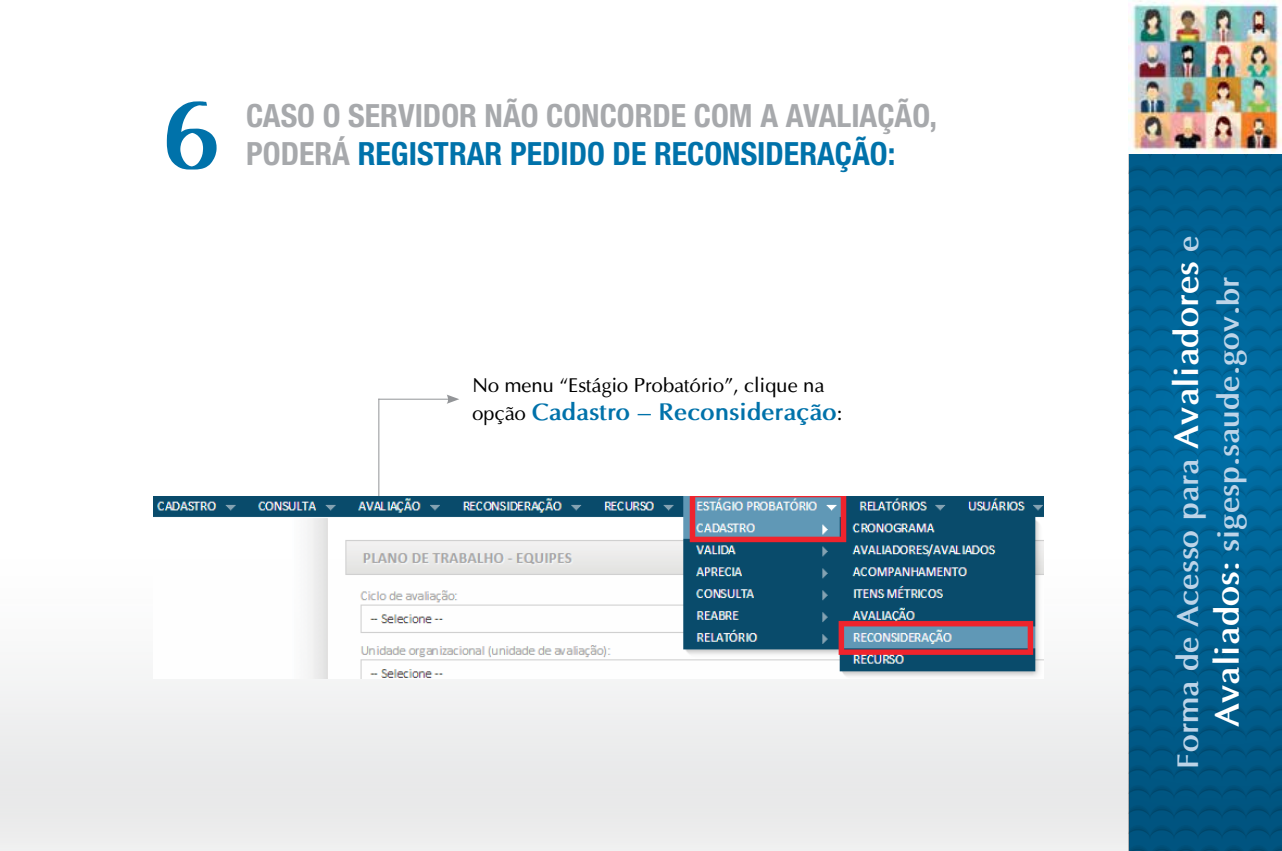
<style>
.page{position:relative;width:1282px;height:851px;background:#fff}
.page>*{position:absolute;margin:0;border:0;box-sizing:border-box;transform-origin:0 0}
.t1{font:700 100px "Optima";color:#0072aa}
.t2{font:700 condensed 32px "Helvetica Neue";color:#a7a9ac}
.t3{font:700 condensed 32px "Helvetica Neue";color:#0072aa}
.t4{font:700 30px/40.8px "Optima";color:#bdd4e8;text-align:center}
.t5{font:700 24px "Optima";color:#0072aa}
.t6{font:20px "Optima";color:#000}
.s1{font-weight:400;font-size:20px;color:#000}
.s2{font-size:34px;color:#fff}
.s3{color:#fff}
</style>
<div class="page">
<div style="left:0;top:510px;width:1129px;height:340px;background:linear-gradient(to bottom,#fff,#e6e7e8)"></div>
<svg style="left:1128px;top:153px;width:153px;height:697px;background:#016191"></svg>
<img style="left:1128px;top:0;width:153px;height:153px">
<hr style="left:378px;top:398px;width:1px;height:107px;background:#939598">
<hr style="left:378px;top:398px;width:72px;height:1px;background:#939598">
<svg style="left:446px;top:394px;width:13px;height:10px"></svg>
<img style="left:153px;top:497px;width:890px;height:181px">
<h1 class="t1" style="left:161px;top:73px;width:61px">6</h1>
<p class="t2" style="left:246px;top:96px;width:35px">CASO</p>
<p class="t2" style="left:323px;top:96px;width:43px">O SERVIDOR</p>
<p class="t2" style="left:484px;top:96px;width:19px">NÃO</p>
<p class="t2" style="left:546px;top:96px;width:89px">CONCORDE</p>
<p class="t2" style="left:694px;top:96px;width:245px">COM AAVALIAÇÃO,</p>
<p class="t2" style="left:246px;top:135px;width:19px">PODERÁ</p>
<p class="t3" style="left:358px;top:135px;width:17px">REGISTRAR</p>
<p class="t3" style="left:510px;top:135px;width:17px">PEDIDO</p>
<p class="t3" style="left:612px;top:135px;width:109px">DE RECONSIDERA</p>
<p class="t3" style="left:834px;top:135px;width:62px">ÇÃO:</p>
<p class="t6" style="left:472px;top:373px;width:353px">No menu “Estágio Probatório”, clique na</p>
<p class="t5" style="left:472px;top:397px;width:371px"><span class="s1">opção</span> Cadastro – Reconsideração<span class="s1">:</span></p>
<p class="t4" style="left:1167px;top:768px;width:534px;rotate:-90deg">Forma de Acesso para <span class="s2">Avaliadores</span> e<br><span class="s2">Avaliados</span><span class="s3">:</span> sigesp.saude.gov.br</p>
</div>
